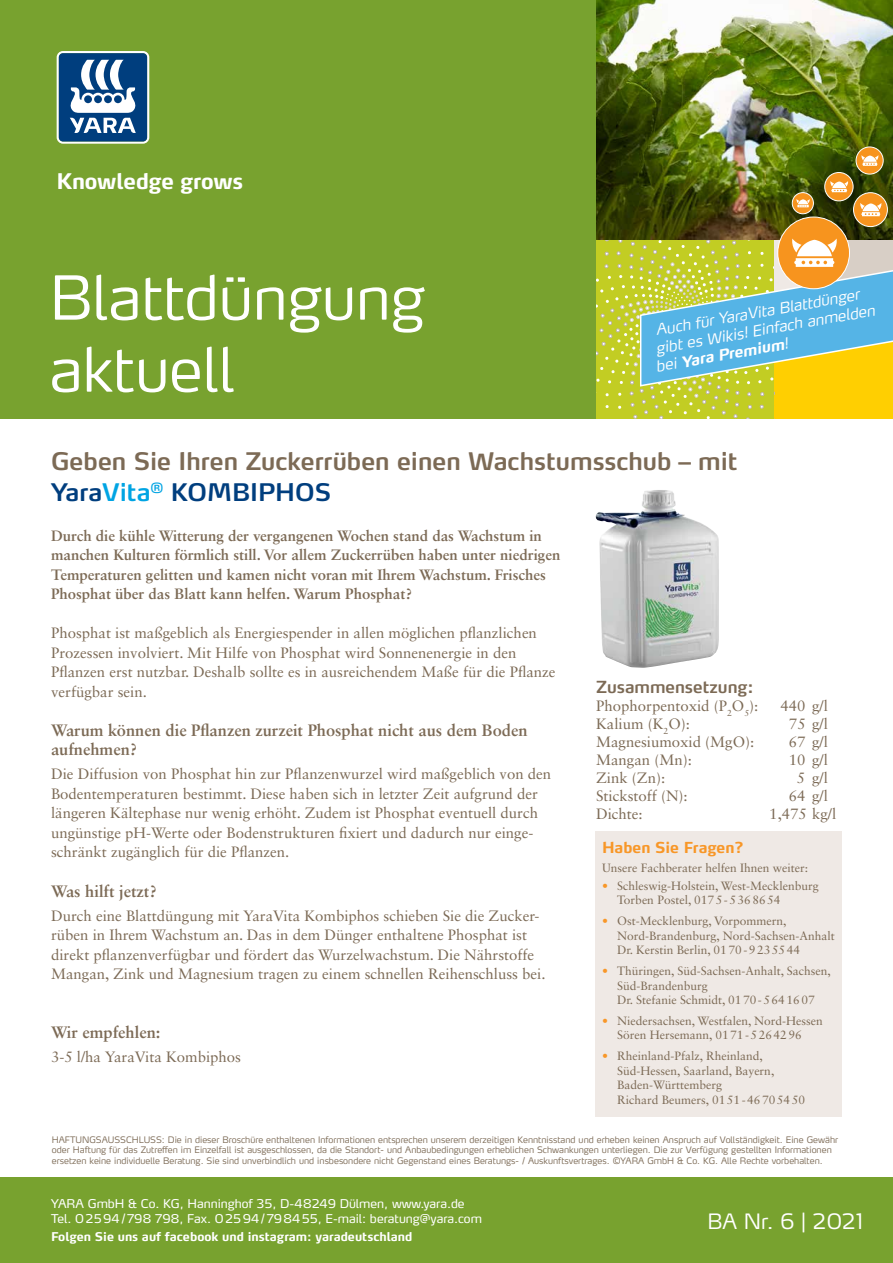
<style>
.page{position:relative;width:893px;height:1263px;background:#fff}
.page>*{position:absolute;margin:0;border:0;box-sizing:border-box;transform-origin:0 0}
.t1{font:300 60px/72px "Yara Max LF";color:#fff}
.t2{font:600 24px/31.5px "Yara Max LF";color:#7c6a55}
.t3{font:700 21.3px "Yara Max LF";letter-spacing:-.01em;color:#fff}
.t4{font:300 21px "Yara Max LF";color:#fff}
.t5{font:700 16.5px/19.5px "Sabon LT Std";color:#7c6a55}
.t6{font:600 16.5px "Yara Max LF";color:#7c6a55}
.t7{font:15px/19.5px "Sabon LT Std";color:#7c6a55}
.t8{font:700 15px/19.5px "Sabon LT Std";color:#7c6a55}
.t9{font:italic 300 15px/18px "Yara Max LF";color:#fff}
.t10{font:700 15px "Yara Max LF";color:#f89728}
.t11{font:12px/14.4px "Sabon LT Std";color:#7c6a55}
.t12{font:12px/14.4px "Yara Max LF";color:#fff}
.t13{font:700 12px "Yara Max LF";color:#fff}
.t14{font:300 8.85px/10.6px "Yara Max LF";color:#7c6a55}
.s1{font-weight:700}
.s2{color:#003e7e}
.s3{color:#00a4e3}
.s4{color:#f89728}
</style>
<div class="page">
<img style="left:595px;top:0;width:298px;height:242px">
<div style="left:0;top:1178px;width:893px;height:85px;background:#78a22f"></div>
<div style="left:0;top:0;width:595px;height:419px;background:#78a22f"></div>
<svg style="left:57px;top:51px;width:92px;height:93px;background:#5880a8"></svg>
<div style="left:595px;top:831px;width:247px;height:286px;background:#efe9e5"></div>
<svg style="left:596px;top:147px;width:297px;height:272px;background:#92a154"></svg>
<hr style="left:794px;top:261px;width:40px;height:3px;background:#fff;border-radius:2px">
<div style="left:777px;top:217px;width:73px;height:72px;border:1px solid #fff;border-radius:50%"></div>
<img style="left:595px;top:490px;width:124px;height:178px">
<h3 class="t3" style="left:57px;top:168px;width:188px">Knowledge grows</h3>
<h1 class="t1" style="left:50px;top:261px;width:377px">Blattdüngung aktuell</h1>
<p class="t9" style="left:648px;top:322px;width:227px;text-indent:6px;rotate:-10deg">Auch für YaraVita Blattdünger gibt es Wikis! Einfach anmelden bei <span class="s1">Yara Premium</span>!</p>
<h2 class="t2" style="left:51px;top:445px;width:688px">Geben Sie Ihren Zuckerrüben einen Wachstumsschub – mit<br><span class="s2">Yara</span><span class="s3">Vita</span><sup>®</sup> <span class="s2">KOMBIPHOS</span></h2>
<p class="t8" style="left:51px;top:526px;width:511px">Durch die kühle Witterung der vergangenen Wochen stand das Wachstum in manchen Kulturen förmlich still. Vor allem Zuckerrüben haben unter niedrigen Temperaturen gelitten und kamen nicht voran mit Ihrem Wachstum. Frisches Phosphat über das Blatt kann helfen. Warum Phosphat?</p>
<p class="t7" style="left:51px;top:623px;width:506px">Phosphat ist maßgeblich als Energiespender in allen möglichen pflanzlichen Prozessen involviert. Mit Hilfe von Phosphat wird Sonnenenergie in den Pflanzen erst nutzbar. Deshalb sollte es in ausreichendem Maße für die Pflanze verfügbar sein.</p>
<p class="t5" style="left:51px;top:720px;width:478px">Warum können die Pflanzen zurzeit Phosphat nicht aus dem Boden aufnehmen?</p>
<p class="t7" style="left:51px;top:764px;width:502px">Die Diffusion von Phosphat hin zur Pflanzenwurzel wird maßgeblich von den Bodentemperaturen bestimmt. Diese haben sich in letzter Zeit aufgrund der längeren Kältephase nur wenig erhöht. Zudem ist Phosphat eventuell durch ungünstige pH-Werte oder Bodenstrukturen fixiert und dadurch nur einge&shy;schränkt zugänglich für die Pflanzen.</p>
<p class="t5" style="left:51px;top:881px;width:107px">Was hilft jetzt?</p>
<p class="t7" style="left:51px;top:906px;width:496px">Durch eine Blattdüngung mit YaraVita Kombiphos schieben Sie die Zucker&shy;rüben in Ihrem Wachstum an. Das in dem Dünger enthaltene Phosphat ist direkt pflanzenverfügbar und fördert das Wurzelwachstum. Die Nährstoffe Mangan, Zink und Magnesium tragen zu einem schnellen Reihenschluss bei.</p>
<p class="t5" style="left:51px;top:1022px;width:111px">Wir empfehlen:</p>
<p class="t7" style="left:51px;top:1047px;width:192px">3-5 l/ha YaraVita Kombiphos</p>
<p class="t6" style="left:596px;top:677px;width:159px">Zusammensetzung<span class="s1">:</span></p>
<p class="t7" style="left:596px;top:696px;width:164px">Phophorpentoxid (P<sub>2</sub>O<sub>5</sub>):</p>
<p class="t7" style="left:781px;top:696px;width:49px">440 g/l</p>
<p class="t7" style="left:596px;top:714px;width:96px">Kalium (K<sub>2</sub>O):</p>
<p class="t7" style="left:789px;top:714px;width:41px">75 g/l</p>
<p class="t7" style="left:596px;top:732px;width:160px">Magnesiumoxid (MgO):</p>
<p class="t7" style="left:789px;top:732px;width:41px">67 g/l</p>
<p class="t7" style="left:596px;top:750px;width:97px">Mangan (Mn):</p>
<p class="t7" style="left:789px;top:750px;width:41px">10 g/l</p>
<p class="t7" style="left:596px;top:768px;width:71px">Zink (Zn):</p>
<p class="t7" style="left:797px;top:768px;width:33px">5 g/l</p>
<p class="t7" style="left:596px;top:786px;width:93px">Stickstoff (N):</p>
<p class="t7" style="left:789px;top:786px;width:41px">64 g/l</p>
<p class="t7" style="left:596px;top:804px;width:48px">Dichte:</p>
<p class="t7" style="left:769px;top:804px;width:68px">1,475 kg/l</p>
<p class="t10" style="left:602px;top:837px;width:143px">Haben Sie Fragen?</p>
<p class="t11" style="left:602px;top:860px;width:208px">Unsere Fachberater helfen Ihnen weiter:</p>
<p class="t11" style="left:617px;top:878px;width:203px;text-indent:-15px"><span class="s4">•</span> Schleswig-Holstein, West-Mecklenburg<br>Torben Postel, 0175-5368654</p>
<p class="t11" style="left:617px;top:914px;width:219px;text-indent:-15px"><span class="s4">•</span> Ost-Mecklenburg, Vorpommern,<br>Nord-Brandenburg, Nord-Sachsen-Anhalt<br>Dr. Kerstin Berlin, 0170-9235544</p>
<p class="t11" style="left:617px;top:964px;width:215px;text-indent:-15px"><span class="s4">•</span> Thüringen, Süd-Sachsen-Anhalt, Sachsen,<br>Süd-Brandenburg<br>Dr. Stefanie Schmidt, 0170-5641607</p>
<p class="t11" style="left:602px;top:1013px;width:222px;text-align:center"><span class="s4">•</span> Niedersachsen, Westfalen, Nord-Hessen<br>Sören Hersemann, 0171-5264296</p>
<p class="t11" style="left:617px;top:1049px;width:189px;text-indent:-15px"><span class="s4">•</span> Rheinland-Pfalz, Rheinland,<br>Süd-Hessen, Saarland, Bayern,<br>Baden-Württemberg<br>Richard Beumers, 0151-46705450</p>
<p class="t14" style="left:52px;top:1134px;width:788px">HAFTUNGSAUSSCHLUSS: Die in dieser Broschüre enthaltenen Informationen entsprechen unserem derzeitigen Kenntnisstand und erheben keinen Anspruch auf Vollständigkeit. Eine Gewähr oder Haftung für das Zutreffen im Einzelfall ist ausgeschlossen, da die Standort- und Anbaubedingungen erheblichen Schwankungen unterliegen. Die zur Verfügung gestellten Informationen ersetzen keine individuelle Beratung. Sie sind unverbindlich und insbesondere nicht Gegenstand eines Beratungs- / Auskunftsvertrages. ©YARA GmbH &amp; Co. KG. Alle Rechte vorbehalten.</p>
<p class="t12" style="left:51px;top:1196px;width:432px">YARA GmbH &amp; Co. KG, Hanninghof 35, D-48249 Dülmen, www.yara.de<br>Tel. 02594/798 798, Fax. 02594/798455, E-mail: beratung@yara.com</p>
<p class="t13" style="left:51px;top:1229px;width:363px">Folgen Sie uns auf facebook und instagram: yaradeutschland</p>
<h3 class="t4" style="left:708px;top:1208px;width:157px">BA Nr. 6 | 2021</h3>
</div>
